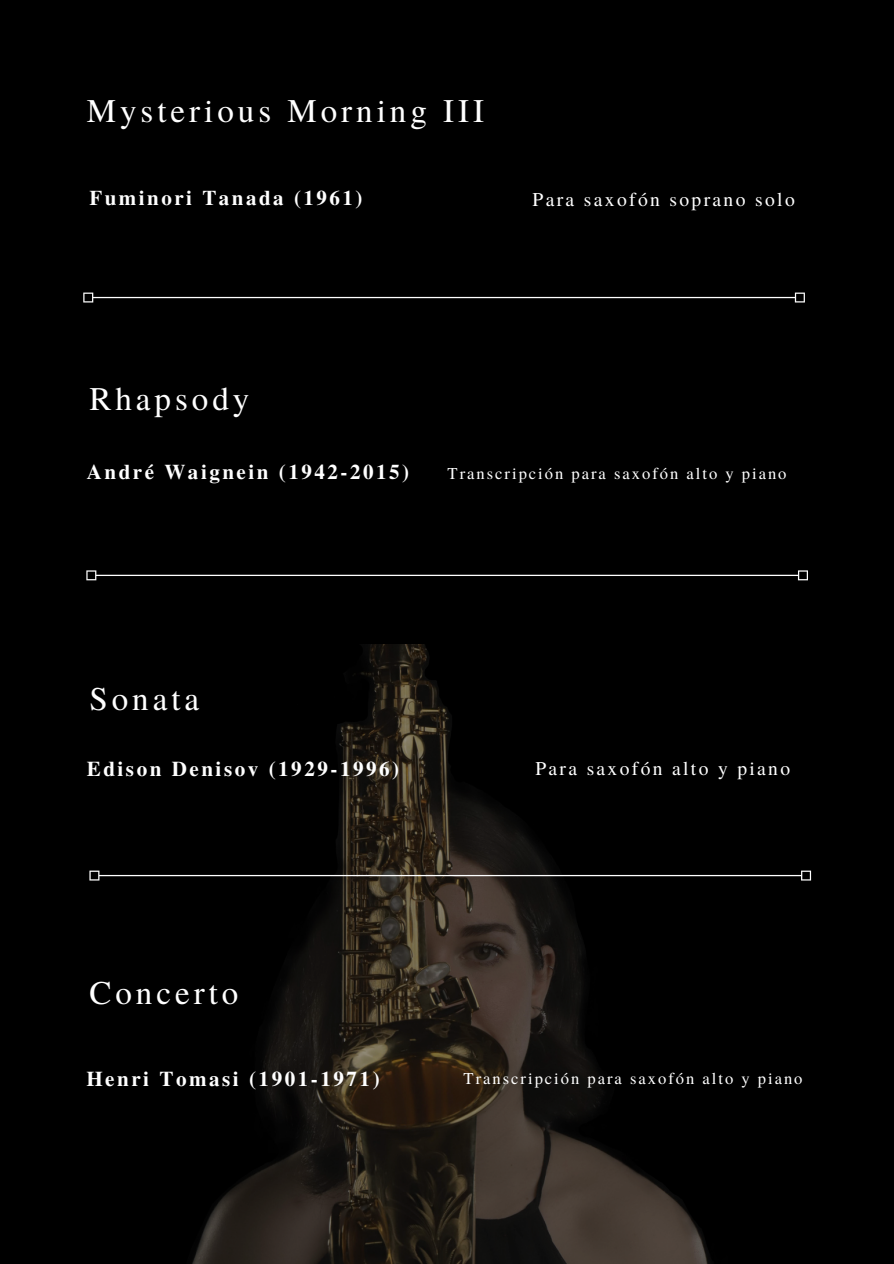
<style>
.page{position:relative;width:894px;height:1264px;background:#fff}
.page>*{position:absolute;margin:0;border:0;box-sizing:border-box;transform-origin:0 0}
.t1{font:33px "Te X Gyre Termes";letter-spacing:.12em;color:#fff}
.t2{font:700 21px "Te X Gyre Termes";letter-spacing:.12em;color:#fff}
.t3{font:19.5px "Te X Gyre Termes";letter-spacing:.12em;color:#fff}
.t4{font:16.5px "Te X Gyre Termes";letter-spacing:.12em;color:#fff}
</style>
<div class="page">
<div style="left:0;top:0;width:893px;height:1263px;background:#000"></div>
<svg style="left:83px;top:292px;width:721px;height:10px"></svg>
<svg style="left:86px;top:570px;width:721px;height:10px"></svg>
<img style="left:192px;top:644px;width:518px;height:619px">
<svg style="left:89px;top:870px;width:721px;height:10px"></svg>
<p class="t1" style="left:87px;top:87px;width:398px">Mysterious Morning III</p>
<p class="t2" style="left:89px;top:181px;width:274px">Fuminori Tanada (1961)</p>
<p class="t3" style="left:532px;top:185px;width:264px">Para saxofón soprano solo</p>
<p class="t1" style="left:89px;top:375px;width:161px">Rhapsody</p>
<p class="t2" style="left:87px;top:455px;width:324px">André Waignein (1942-2015)</p>
<p class="t4" style="left:447px;top:462px;width:340px">Transcripción para saxofón alto y piano</p>
<p class="t1" style="left:89px;top:675px;width:111px">Sonata</p>
<p class="t2" style="left:87px;top:752px;width:314px">Edison Denisov (1929-1996)</p>
<p class="t3" style="left:535px;top:754px;width:256px">Para saxofón alto y piano</p>
<p class="t1" style="left:89px;top:969px;width:150px">Concerto</p>
<p class="t2" style="left:86px;top:1062px;width:295px">Henri Tomasi (1901-1971)</p>
<p class="t4" style="left:463px;top:1066px;width:340px">Transcripción para saxofón alto y piano</p>
</div>
